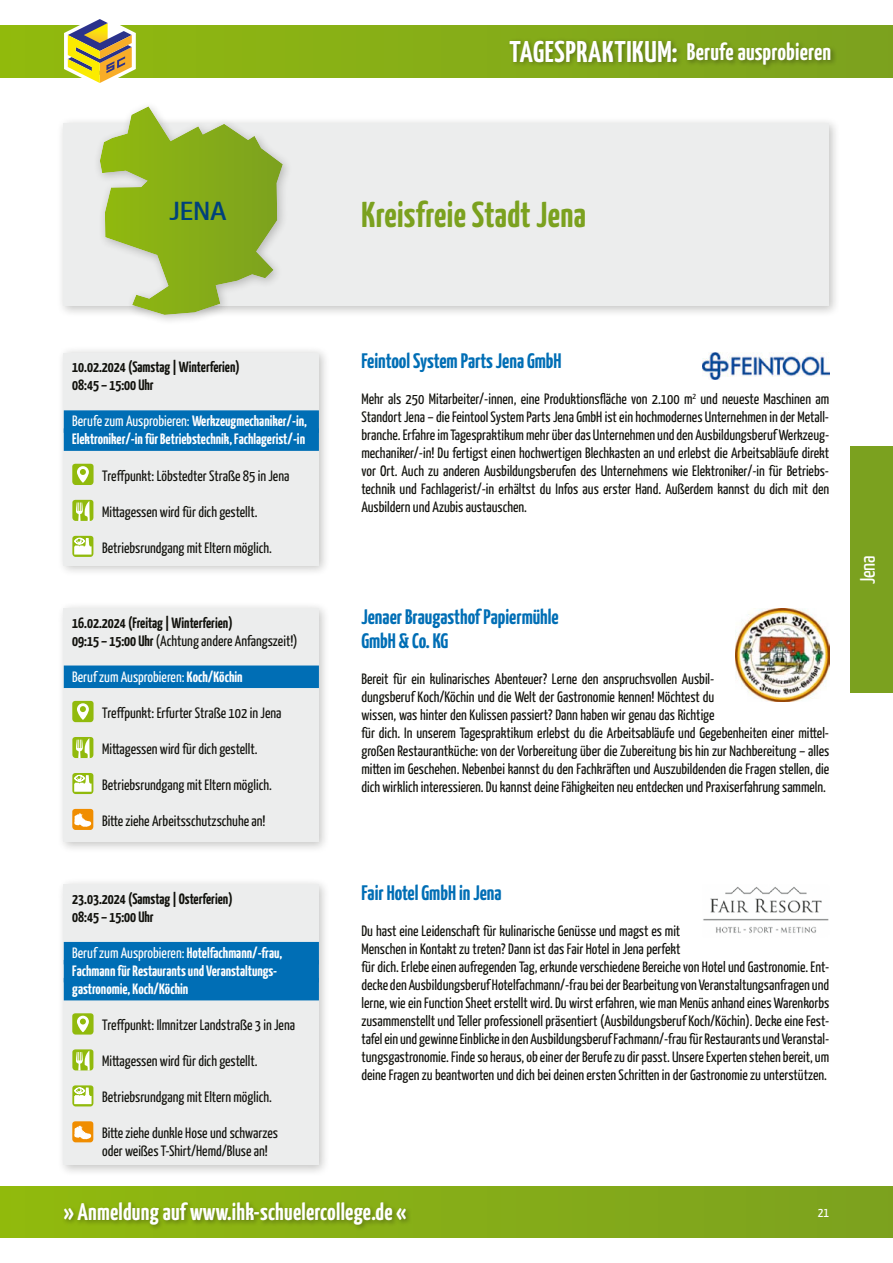
<style>
.page{position:relative;width:893px;height:1263px;background:#fff}
.page>*{position:absolute;margin:0;border:0;box-sizing:border-box;transform-origin:0 0}
.t1{font:700 36px "Yanone Kaffeesatz";letter-spacing:.01em;color:#7ba11f}
.t2{font:800 25.95px "Agfa Rotis Sans Serif";color:#00417b}
.t3{font:700 24px "Yanone Kaffeesatz";letter-spacing:.01em;color:#fff}
.t4{font:700 21px/24px "Yanone Kaffeesatz";color:#006eb5}
.t5{font:21px "Yanone Kaffeesatz";color:#fff}
.t6{font:15px/18px "Yanone Kaffeesatz";color:#12120d}
.t7{font:700 15px/18px "Yanone Kaffeesatz";color:#fff}
.t8{font:700 15px/18px "Yanone Kaffeesatz";color:#12120d}
.t9{font:15px "Yanone Kaffeesatz";color:#fff}
.t10{font:13.5px "Yanone Kaffeesatz";color:#fff}
.s1{font-size:30px}
.s2{font-weight:400}
.s3{font-weight:700}
</style>
<div class="page">
<div style="left:0;top:25px;width:893px;height:52px;background:linear-gradient(to right,#91ba0e,#7ca11f)"></div>
<svg style="left:64px;top:19px;width:72px;height:64px"></svg>
<div style="left:0;top:1186px;width:893px;height:51px;background:linear-gradient(to right,#91ba0e,#7ca120)"></div>
<div style="left:62px;top:1200px;width:350px;height:31px;background:#12120d;opacity:.35"></div>
<div style="left:507px;top:38px;width:330px;height:34px;background:#12120d;opacity:.35"></div>
<div style="left:850px;top:446px;width:43px;height:247px;background:#7ba11f"></div>
<div style="left:57px;top:346px;width:273px;height:231px;background:#12120d;opacity:.25"></div>
<div style="left:64px;top:353px;width:255px;height:213px;background:#eceded"></div>
<div style="left:64px;top:410px;width:255px;height:23px;background:#006eb5"></div>
<div style="left:64px;top:428px;width:255px;height:23px;background:#006eb5"></div>
<div style="left:72px;top:464px;width:22px;height:21px;background:#91ba0c;border-radius:3px"></div>
<svg style="left:77px;top:466px;width:12px;height:17px"></svg>
<div style="left:72px;top:500px;width:21px;height:21px;background:#91ba0c;border-radius:3px"></div>
<svg style="left:76px;top:501px;width:14px;height:20px"></svg>
<div style="left:72px;top:536px;width:21px;height:21px;background:#91ba0c;border-radius:3px"></div>
<svg style="left:74px;top:538px;width:18px;height:17px"></svg>
<img style="left:702px;top:353px;width:127px;height:27px">
<div style="left:57px;top:601px;width:273px;height:252px;background:#12120d;opacity:.25"></div>
<div style="left:64px;top:608px;width:255px;height:234px;background:#eceded"></div>
<div style="left:64px;top:665px;width:255px;height:23px;background:#006eb5"></div>
<div style="left:72px;top:701px;width:22px;height:21px;background:#91ba0c;border-radius:3px"></div>
<svg style="left:77px;top:703px;width:12px;height:17px"></svg>
<div style="left:72px;top:737px;width:21px;height:21px;background:#91ba0c;border-radius:3px"></div>
<svg style="left:76px;top:738px;width:14px;height:20px"></svg>
<div style="left:72px;top:773px;width:21px;height:21px;background:#91ba0c;border-radius:3px"></div>
<svg style="left:74px;top:775px;width:18px;height:17px"></svg>
<div style="left:72px;top:809px;width:21px;height:21px;background:#f08d00;border-radius:3px"></div>
<svg style="left:74px;top:813px;width:17px;height:14px"></svg>
<img style="left:736px;top:608px;width:93px;height:94px">
<div style="left:57px;top:878px;width:273px;height:298px;background:#12120d;opacity:.25"></div>
<div style="left:64px;top:884px;width:255px;height:281px;background:#eceded"></div>
<div style="left:64px;top:942px;width:255px;height:22px;background:#006eb5"></div>
<div style="left:64px;top:960px;width:255px;height:22px;background:#006eb5"></div>
<div style="left:64px;top:978px;width:255px;height:22px;background:#006eb5"></div>
<div style="left:72px;top:1013px;width:22px;height:21px;background:#91ba0c;border-radius:3px"></div>
<svg style="left:77px;top:1016px;width:12px;height:16px"></svg>
<div style="left:72px;top:1049px;width:21px;height:21px;background:#91ba0c;border-radius:3px"></div>
<svg style="left:76px;top:1051px;width:14px;height:19px"></svg>
<svg style="left:72px;top:1085px;width:21px;height:21px"></svg>
<svg style="left:74px;top:1087px;width:18px;height:17px"></svg>
<div style="left:72px;top:1121px;width:21px;height:21px;background:#f08d00;border-radius:3px"></div>
<svg style="left:74px;top:1125px;width:17px;height:14px"></svg>
<img style="left:703px;top:887px;width:126px;height:46px">
<div style="left:57px;top:116px;width:783px;height:201px;background:#12120d;opacity:.25"></div>
<div style="left:64px;top:123px;width:765px;height:183px;background:#eceded"></div>
<div style="left:93px;top:100px;width:200px;height:226px;background:#12120d;opacity:.25"></div>
<svg style="left:100px;top:106px;width:183px;height:209px"></svg>
<h3 class="t3" style="left:509px;top:39px;width:323px"><span class="s1">TAGESprAKTiKum:</span> Berufe ausprobieren</h3>
<h2 class="t2" style="left:170px;top:195px;width:58px">JENA</h2>
<h1 class="t1" style="left:361px;top:195px;width:226px">Kreisfreie Stadt Jena</h1>
<p class="t8" style="left:72px;top:358px;width:169px">10.02.2024 (Samstag | Winterferien)<br>08:45 – 15:00 uhr</p>
<p class="t7" style="left:72px;top:412px;width:236px"><span class="s2">Berufe zum Ausprobieren:</span> Werkzeugmechaniker/-in,<br>Elektroniker/-in für Betriebstechnik, Fachlagerist/-in</p>
<p class="t6" style="left:102px;top:466px;width:189px">Treffpunkt: Löbstedter Straße 85 in Jena</p>
<p class="t6" style="left:102px;top:502px;width:157px">Mittagessen wird für dich gestellt .</p>
<p class="t6" style="left:102px;top:538px;width:171px">Betriebsrundgang mit Eltern möglich .</p>
<p class="t8" style="left:72px;top:613px;width:227px">16.02.2024 (Freitag | Winterferien)<br>09:15 – 15:00 uhr <span class="s2">(Achtung andere Anfangszeit!)</span></p>
<p class="t9" style="left:72px;top:668px;width:172px">Beruf zum Ausprobieren: <span class="s3">Koch/Köchin</span></p>
<p class="t6" style="left:102px;top:703px;width:181px">Treffpunkt: Erfurter Straße 102 in Jena</p>
<p class="t6" style="left:102px;top:739px;width:157px">Mittagessen wird für dich gestellt .</p>
<p class="t6" style="left:102px;top:775px;width:171px">Betriebsrundgang mit Eltern möglich .</p>
<p class="t6" style="left:102px;top:811px;width:165px">Bitte ziehe Arbeitsschutzschuhe an!</p>
<p class="t8" style="left:72px;top:890px;width:162px">23.03.2024 (Samstag | osterferien)<br>08:45 – 15:00 uhr</p>
<p class="t7" style="left:72px;top:944px;width:211px"><span class="s2">Beruf zum Ausprobieren:</span> Hotelfachmann/-frau,<br>Fachmann für restaurants und Veranstaltungs&shy;gastronomie, Koch/Köchin</p>
<p class="t6" style="left:102px;top:1016px;width:195px">Treffpunkt: Ilmnitzer Landstraße 3 in Jena</p>
<p class="t6" style="left:102px;top:1052px;width:157px">Mittagessen wird für dich gestellt .</p>
<p class="t6" style="left:102px;top:1088px;width:171px">Betriebsrundgang mit Eltern möglich .</p>
<p class="t6" style="left:102px;top:1124px;width:177px">Bitte ziehe dunkle Hose und schwarzes oder weißes T-Shirt/Hemd/Bluse an!</p>
<h3 class="t4" style="left:361px;top:349px;width:202px">Feintool System parts Jena GmbH</h3>
<p class="t6" style="left:361px;top:390px;width:469px;text-align:justify">Mehr als 250 Mitarbeiter/-innen, eine Produktionsfläche von 2 .100 m<sup>2</sup> und neueste Maschinen am Standort Jena – die Feintool System Parts Jena GmbH ist ein hochmodernes Unternehmen in der Metall&shy;branche . Erfahre im Tagespraktikum mehr über das Unternehmen und den Ausbildungsberuf Werkzeug&shy;mechaniker/-in! Du fertigst einen hochwertigen Blechkasten an und erlebst die Arbeits abläufe direkt vor Ort . Auch zu anderen Ausbildungsberufen des Unternehmens wie Elektroniker/-in für Betriebs&shy;technik und Fachlagerist/-in erhältst du Infos aus erster Hand . Außerdem kannst du dich mit den Ausbildern und Azubis austauschen .</p>
<h3 class="t4" style="left:361px;top:604px;width:199px">Jenaer Braugasthof papiermühle<br>GmbH &amp; co. KG</h3>
<p class="t6" style="left:361px;top:669px;width:469px">Bereit für ein kulinarisches Abenteuer? Lerne den anspruchsvollen Ausbil-<br>dungsberuf Koch/Köchin und die Welt der Gastronomie kennen! Möchtest du<br>wissen, was hinter den Kulissen passiert? Dann haben wir genau das Richtige<br>für dich . In unserem Tagespraktikum erlebst du die Arbeitsabläufe und Gegebenheiten einer mittel&shy;großen Restaurantküche: von der Vorbereitung über die Zubereitung bis hin zur Nachbereitung – alles mitten im Geschehen . Nebenbei kannst du den Fachkräften und Auszubildenden die Fragen stellen, die dich wirklich interessieren . Du kannst deine Fähigkeiten neu entdecken und Praxiserfahrung sammeln .</p>
<h3 class="t4" style="left:361px;top:881px;width:142px">Fair Hotel GmbH in Jena</h3>
<p class="t6" style="left:361px;top:922px;width:469px">Du hast eine Leidenschaft für kulinarische Genüsse und magst es mit<br>Menschen in Kontakt zu treten? Dann ist das Fair Hotel in Jena perfekt<br>für dich . Erlebe einen aufregenden Tag, erkunde verschiedene Bereiche von Hotel und Gastronomie . Ent&shy;decke den Ausbildungsberuf Hotelfachmann/-frau bei der Bearbeitung von Veranstaltungsanfragen und lerne, wie ein Function Sheet erstellt wird . Du wirst erfahren, wie man Menüs anhand eines Warenkorbs zusammenstellt und Teller professionell präsentiert (Ausbildungsberuf Koch/Köchin) . Decke eine Fest&shy;tafel ein und gewinne Einblicke in den Ausbildungsberuf Fachmann/-frau für Restaurants und Veranstal&shy;tungsgastronomie . Finde so heraus, ob einer der Berufe zu dir passt . Unsere Experten stehen bereit, um deine Fragen zu beantworten und dich bei deinen ersten Schritten in der Gastronomie zu unterstützen .</p>
<h3 class="t3" style="left:64px;top:1199px;width:344px">» Anmeldung auf www.ihk-schuelercollege.de «</h3>
<p class="t10" style="left:818px;top:1205px;width:13px">21</p>
<h3 class="t5" style="left:856px;top:584px;width:31px;rotate:-90deg">Jena</h3>
</div>
